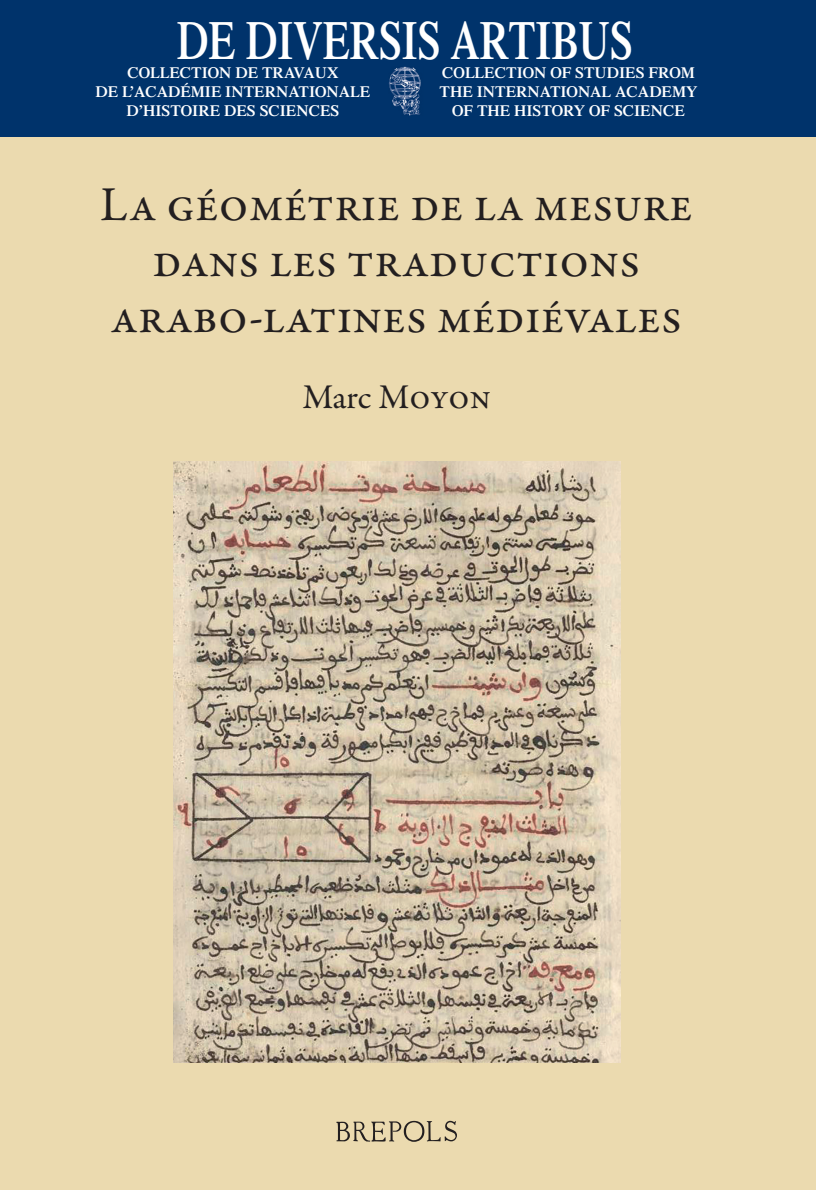
<style>
.page{position:relative;width:816px;height:1190px;background:#00336b}
.page>*{position:absolute;margin:0;border:0;box-sizing:border-box;transform-origin:0 0}
.t1{font:600 54.25px "Times LT Std";color:#fff;scale:.75 1}
.t2{font:49px/56px "Garamond Premr Pro";color:#231f20;text-align:center}
.t3{font:35px "Garamond Premr Pro";letter-spacing:-.015em;color:#231f20}
.t4{font:600 15.75px/18.9px "Times LT Std";color:#fff;text-align:center}
</style>
<div class="page">
<div style="left:0;top:137px;width:816px;height:1053px;background:#ebdaaf"></div>
<img style="left:389px;top:67px;width:32px;height:49px">
<svg style="left:336px;top:1121px;width:121px;height:21px"></svg>
<img style="left:173px;top:462px;width:447px;height:600px">
<h1 class="t1" style="left:177px;top:8px;width:609px">DE DIVERSIS ARTIBUS</h1>
<p class="t4" style="left:96px;top:63px;width:276px">COLLECTION DE TRAVAUX<br>DE L’ACADÉMIE INTERNATIONALE<br>D’HISTOIRE DES SCIENCES</p>
<p class="t4" style="left:439px;top:63px;width:259px">COLLECTION OF STUDIES FROM<br>THE INTERNATIONAL ACADEMY<br>OF THE HISTORY OF SCIENCE</p>
<h2 class="t2" style="left:100px;top:177px;width:594px">La géométrie de la mesure dans les traductions arabo-latines médiévales</h2>
<h3 class="t3" style="left:302px;top:375px;width:190px">Marc Moyon</h3>
</div>
